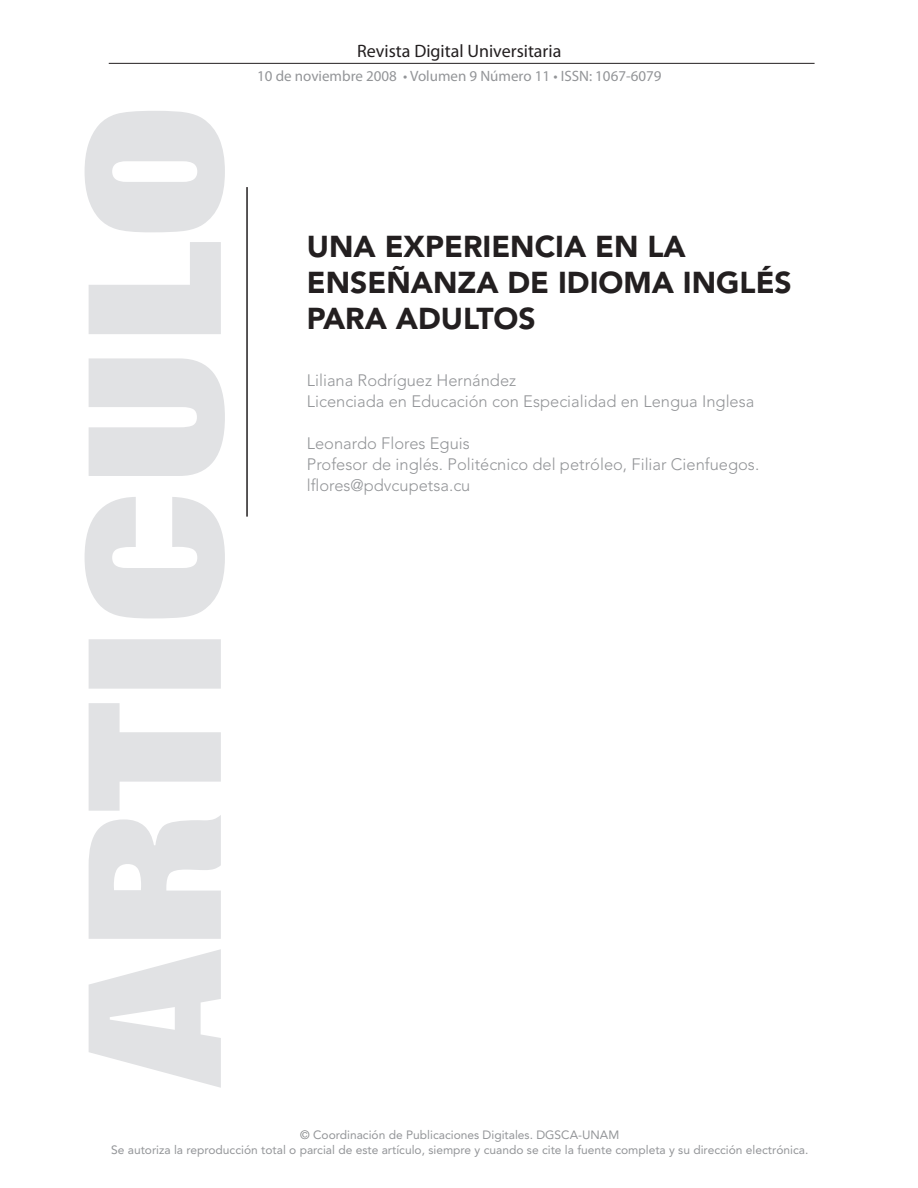
<style>
.page{position:relative;width:918px;height:1188px;background:#fff}
.page>*{position:absolute;margin:0;border:0;box-sizing:border-box;transform-origin:0 0}
.caratula_titulo{font:900 30px/36px "Avenir";color:#231f20}
.encabezados_bold{font:18px "Myriad Pro";color:#231f20}
.caratula_autor{font:300 16.5px "Avenir";color:#939598}
.encabezados_light{font:15px "Myriad Pro";color:#939598}
.legales{font:12px "Avenir";color:#939598}
.s1{color:#808285}
</style>
<div class="page">
<hr style="left:109px;top:63px;width:706px;height:1px;background:#231f20">
<svg style="left:85px;top:111px;width:140px;height:977px;fill:#e1e2e4"></svg>
<hr style="left:246px;top:187px;width:2px;height:330px;background:#231f20">
<p class="encabezados_bold" style="left:357px;top:40px;width:206px">Revista Digital Universitaria</p>
<p class="encabezados_light" style="left:257px;top:67px;width:406px">10 de noviembre 2008 • Volumen 9 Número 11 • ISSN: 1067-6079</p>
<p class="caratula_titulo" style="left:307px;top:228px;width:380px">UNA EXPERIENCIA EN LA</p>
<p class="caratula_titulo" style="left:307px;top:264px;width:486px">ENSEÑANZA DE IDIOMA INGLÉS<br>PARA ADU LTOS</p>
<p class="caratula_autor" style="left:307px;top:371px;width:211px">Liliana Rodríguez Hernández</p>
<p class="caratula_autor" style="left:307px;top:392px;width:449px">Licenciada en Educación con Especialidad en Lengua Inglesa</p>
<p class="caratula_autor" style="left:307px;top:434px;width:164px">Leonardo Flores Eguis</p>
<p class="caratula_autor" style="left:307px;top:455px;width:454px">Profesor de inglés. Politécnico del petróleo, Filiar Cienfuegos.</p>
<p class="caratula_autor" style="left:307px;top:476px;width:165px">lflores@pdvcupetsa.cu</p>
<p class="legales" style="left:300px;top:1128px;width:321px"><span class="s1">©</span> Coordinación de Publicaciones Digitales. DGSCA-UNAM</p>
<p class="legales" style="left:111px;top:1143px;width:699px">Se autoriza la reproducción total o parcial de este artículo, siempre y cuando se cite la fuente completa y su dirección electrónica.</p>
</div>
